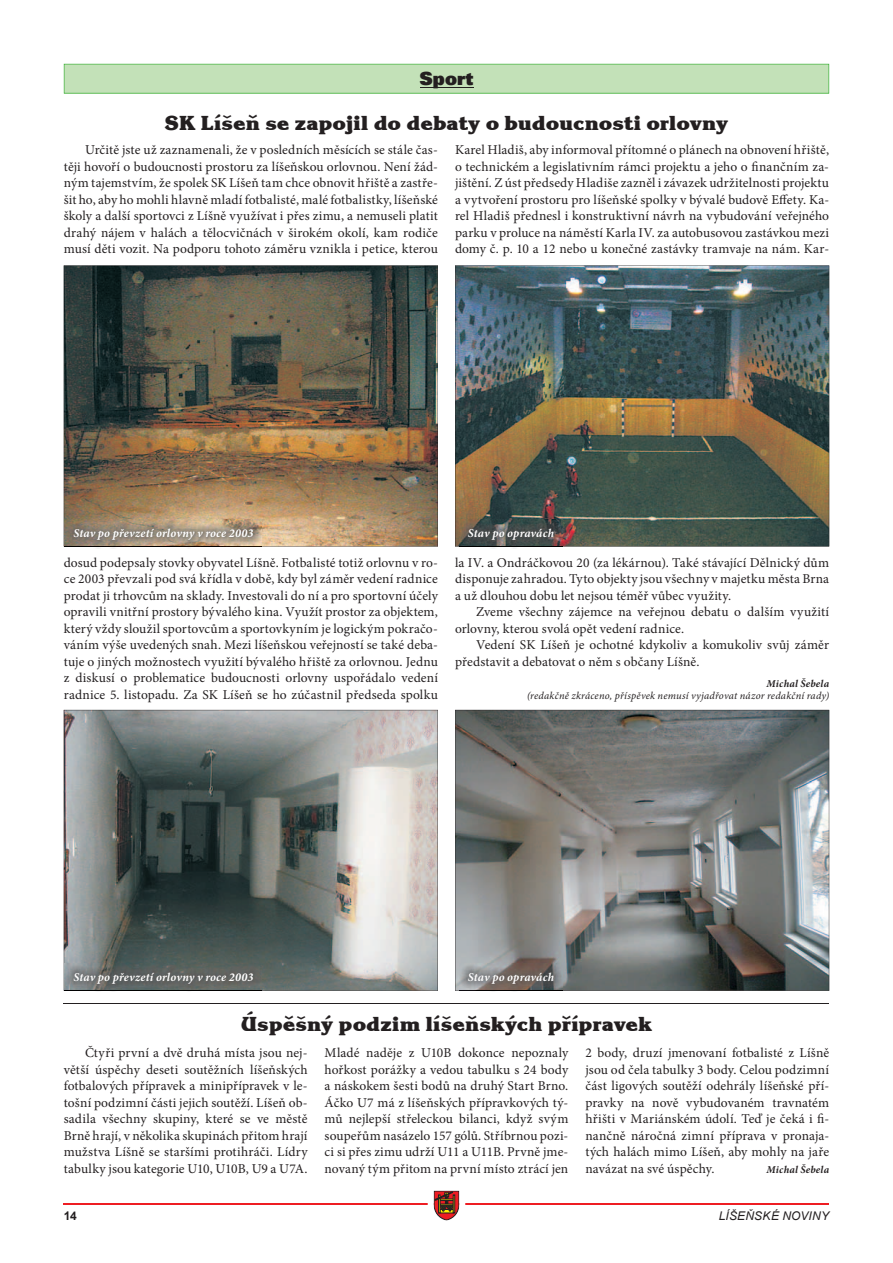
<style>
.page{position:relative;width:893px;height:1263px;background:#fff}
.page>*{position:absolute;margin:0;border:0;box-sizing:border-box;transform-origin:0 0}
.t1{font:800 21px "Korinna Itc TEE";color:#231f20}
.t2{font:800 19.5px "Unitus DEE";letter-spacing:.01em;color:#231f20}
.t3{font:13.5px/16.5px "Minion Pro";letter-spacing:.01em;color:#231f20;text-align:justify}
.t4{font:italic 700 12px "Minion Pro";letter-spacing:.015em;color:#fff}
.t5{font:italic 12px "Arial";letter-spacing:.015em;color:#231f20}
.t6{font:700 12px "Arial";color:#231f20}
.t7{font:italic 10.5px "Minion Pro";letter-spacing:.02em;color:#231f20}
.t8{font:italic 700 10.5px "Minion Pro";letter-spacing:.025em;color:#231f20}
</style>
<div class="page">
<hr style="left:64px;top:1204px;width:765px;height:1px;background:#ee1d23">
<svg style="left:428px;top:1190px;width:37px;height:31px"></svg>
<svg style="left:64px;top:64px;width:765px;height:30px;background:#bddeb2"></svg>
<svg style="left:455px;top:710px;width:374px;height:281px;background:#7a7c7b"></svg>
<img style="left:64px;top:265px;width:374px;height:281px">
<svg style="left:64px;top:710px;width:374px;height:281px;background:#7e8481"></svg>
<img style="left:455px;top:265px;width:374px;height:281px">
<hr style="left:64px;top:1003px;width:765px;height:1px;background:#231f20">
<img style="left:65px;top:519px;width:197px;height:29px">
<img style="left:65px;top:546px;width:197px;height:1px">
<img style="left:65px;top:963px;width:197px;height:29px">
<img style="left:65px;top:990px;width:197px;height:1px">
<img style="left:459px;top:519px;width:104px;height:29px">
<img style="left:459px;top:546px;width:104px;height:1px">
<img style="left:459px;top:963px;width:104px;height:29px">
<img style="left:459px;top:990px;width:104px;height:1px">
<h2 class="t2" style="left:420px;top:67px;width:55px">Sport</h2>
<h1 class="t1" style="left:164px;top:111px;width:565px">SK Líšeň se zapojil do debaty o budoucnosti orlovny</h1>
<p class="t3" style="left:64px;top:142px;width:376px;text-indent:21px">Určitě jste už zaznamenali, že v posledních měsících se stále čas&shy;těji hovoří o budoucnosti prostoru za líšeňskou orlovnou. Není žád&shy;ným tajemstvím, že spolek SK Líšeň tam chce obnovit hřiště a zastře&shy;šit ho, aby ho mohli hlavně mladí fotbalisté, malé fotbalistky, líšeňské školy a další sportovci z Líšně využívat i přes zimu, a nemuseli platit drahý nájem v halách a tělocvičnách v širokém okolí, kam rodiče musí děti vozit. Na podporu tohoto záměru vznikla i petice, kterou</p>
<p class="t3" style="left:455px;top:142px;width:376px">Karel Hladiš, aby informoval přítomné o plánech na obnovení hřiště, o technickém a legislativním rámci projektu a jeho o finančním za&shy;jištění. Z úst předsedy Hladiše zazněl i závazek udržitelnosti projektu a vytvoření prostoru pro líšeňské spolky v bývalé budově Effety. Ka&shy;rel Hladiš přednesl i konstruktivní návrh na vybudování veřejného parku v proluce na náměstí Karla IV. za autobusovou zastávkou mezi domy č. p. 10 a 12 nebo u konečné zastávky tramvaje na nám. Kar-</p>
<p class="t4" style="left:73px;top:525px;width:182px">Stav po převzetí orlovny v roce 2003</p>
<p class="t3" style="left:64px;top:554px;width:376px">dosud podepsaly stovky obyvatel Líšně. Fotbalisté totiž orlovnu v ro&shy;ce 2003 převzali pod svá křídla v době, kdy byl záměr vedení radnice prodat ji trhovcům na sklady. Investovali do ní a pro sportovní účely opravili vnitřní prostory bývalého kina. Využít prostor za objektem, který vždy sloužil sportovcům a sportovkyním je logickým pokračo&shy;váním výše uvedených snah. Mezi líšeňskou veřejností se také deba&shy;tuje o jiných možnostech využití bývalého hřiště za orlovnou. Jednu z diskusí o problematice budoucnosti orlovny uspořádalo vedení radnice 5. listopadu. Za SK Líšeň se ho zúčastnil předseda spolku</p>
<p class="t4" style="left:468px;top:525px;width:88px">Stav po opravách</p>
<p class="t3" style="left:455px;top:554px;width:376px">la IV. a Ondráčkovou 20 (za lékárnou). Také stávající Dělnický dům disponuje zahradou. Tyto objekty jsou všechny v majetku města Brna a už dlouhou dobu let nejsou téměř vůbec využity.</p>
<p class="t3" style="left:455px;top:604px;width:376px;text-indent:21px">Zveme všechny zájemce na veřejnou debatu o dalším využití orlovny, kterou svolá opět vedení radnice.</p>
<p class="t3" style="left:455px;top:637px;width:376px;text-indent:21px">Vedení SK Líšeň je ochotné kdykoliv a komukoliv svůj záměr představit a debatovat o něm s občany Líšně.</p>
<p class="t8" style="left:767px;top:676px;width:64px">Michal Šebela</p>
<p class="t7" style="left:527px;top:688px;width:304px">(redakčně zkráceno, příspěvek nemusí vyjadřovat názor redakční rady)</p>
<p class="t4" style="left:73px;top:968px;width:182px">Stav po převzetí orlovny v roce 2003</p>
<p class="t4" style="left:468px;top:968px;width:88px">Stav po opravách</p>
<h1 class="t1" style="left:241px;top:1012px;width:413px">Úspěšný podzim líšeňských přípravek</h1>
<p class="t3" style="left:325px;top:1045px;width:245px">Mladé naděje z U10B dokonce nepoznaly hořkost porážky a vedou tabulku s 24 body a náskokem šesti bodů na druhý Start Brno.<br>Áčko U7 má z líšeňských přípravkových tý&shy;mů nejlepší střeleckou bilanci, když svým soupeřům nasázelo 157 gólů. Stříbrnou pozi&shy;ci si přes zimu udrží U11 a U11B. Prvně jme&shy;novaný tým přitom na první místo ztrácí jen</p>
<p class="t3" style="left:585px;top:1045px;width:245px">2 body, druzí jmenovaní fotbalisté z Líšně jsou od čela tabulky 3 body. Celou podzimní část ligových soutěží odehrály líšeňské pří&shy;pravky na nově vybudovaném travnatém hřišti v Mariánském údolí. Teď je čeká i fi&shy;nančně náročná zimní příprava v pronaja&shy;tých halách mimo Líšeň, aby mohly na jaře navázat na své úspěchy.</p>
<p class="t3" style="left:64px;top:1045px;width:245px;text-indent:21px">Čtyři první a dvě druhá místa jsou nej&shy;větší úspěchy deseti soutěžních líšeňských fotbalových přípravek a minipřípravek v le&shy;tošní podzimní části jejich soutěží. Líšeň ob&shy;sadila všechny skupiny, které se ve městě Brně hrají, v několika skupinách přitom hrají mužstva Líšně se staršími protihráči. Lídry tabulky jsou kategorie U10, U10B, U9 a U7A.</p>
<p class="t8" style="left:767px;top:1162px;width:64px">Michal Šebela</p>
<p class="t6" style="left:64px;top:1208px;width:15px">14</p>
<p class="t5" style="left:719px;top:1208px;width:112px">LÍŠEŇSKÉ NOVINY</p>
</div>
